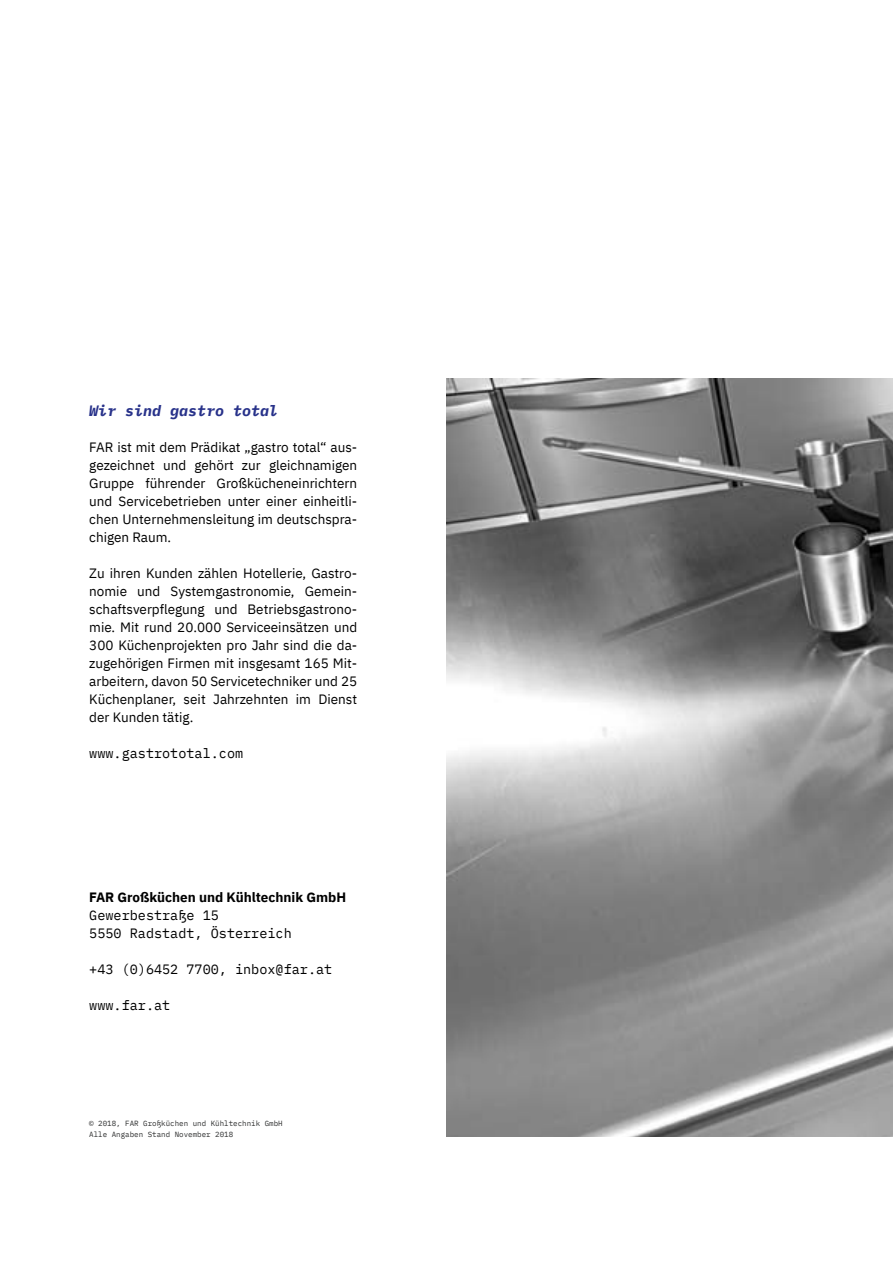
<style>
.page{position:relative;width:893px;height:1263px;background:#fff}
.page>*{position:absolute;margin:0;border:0;box-sizing:border-box;transform-origin:0 0}
.t1{font:italic 700 15px "IBM Plex Mono";color:#28328a}
.t2{font:13.5px/18px "IBM Plex Sans";color:#000;text-align:justify}
.t3{font:13.5px/18px "IBM Plex Mono";color:#000}
.t4{font:700 13.5px "IBM Plex Sans";color:#000}
.t5{font:7.5px/10.5px "IBM Plex Mono";color:#303131}
</style>
<div class="page">
<img style="left:446px;top:379px;width:447px;height:758px">
<p class="t1" style="left:89px;top:398px;width:191px">Wir sind gastro total</p>
<p class="t2" style="left:89px;top:437px;width:269px">FAR ist mit dem Prädikat „gastro total“ aus&shy;gezeichnet und gehört zur gleichnamigen Gruppe führender Großkücheneinrichtern und Servicebetrieben unter einer einheitli&shy;chen Unternehmensleitung im deutschspra&shy;chigen Raum.</p>
<p class="t2" style="left:89px;top:563px;width:269px">Zu ihren Kunden zählen Hotellerie, Gastro&shy;nomie und Systemgastronomie, Gemein&shy;schaftsverpflegung und Betriebsgastrono&shy;mie. Mit rund 20.000 Serviceeinsätzen und 300 Küchenprojekten pro Jahr sind die da&shy;zugehörigen Firmen mit insgesamt 165 Mit&shy;arbeitern, davon 50 Servicetechniker und 25<br>Küchenplaner, seit Jahrzehnten im Dienst der Kunden tätig.</p>
<p class="t3" style="left:89px;top:743px;width:155px">www.gastrototal.com</p>
<p class="t4" style="left:89px;top:887px;width:258px">FAR Großküchen und Kühltechnik GmbH</p>
<p class="t3" style="left:89px;top:905px;width:204px">Gewerbestraße 15<br>5550 Radstadt, Österreich</p>
<p class="t3" style="left:89px;top:959px;width:245px">+43 (0)6452 7700, inbox@far.at</p>
<p class="t3" style="left:89px;top:995px;width:82px">www.far.at</p>
<p class="t5" style="left:89px;top:1118px;width:195px">© 2018, FAR Großküchen und Kühltechnik GmbH<br>Alle Angaben Stand November 2018</p>
</div>
